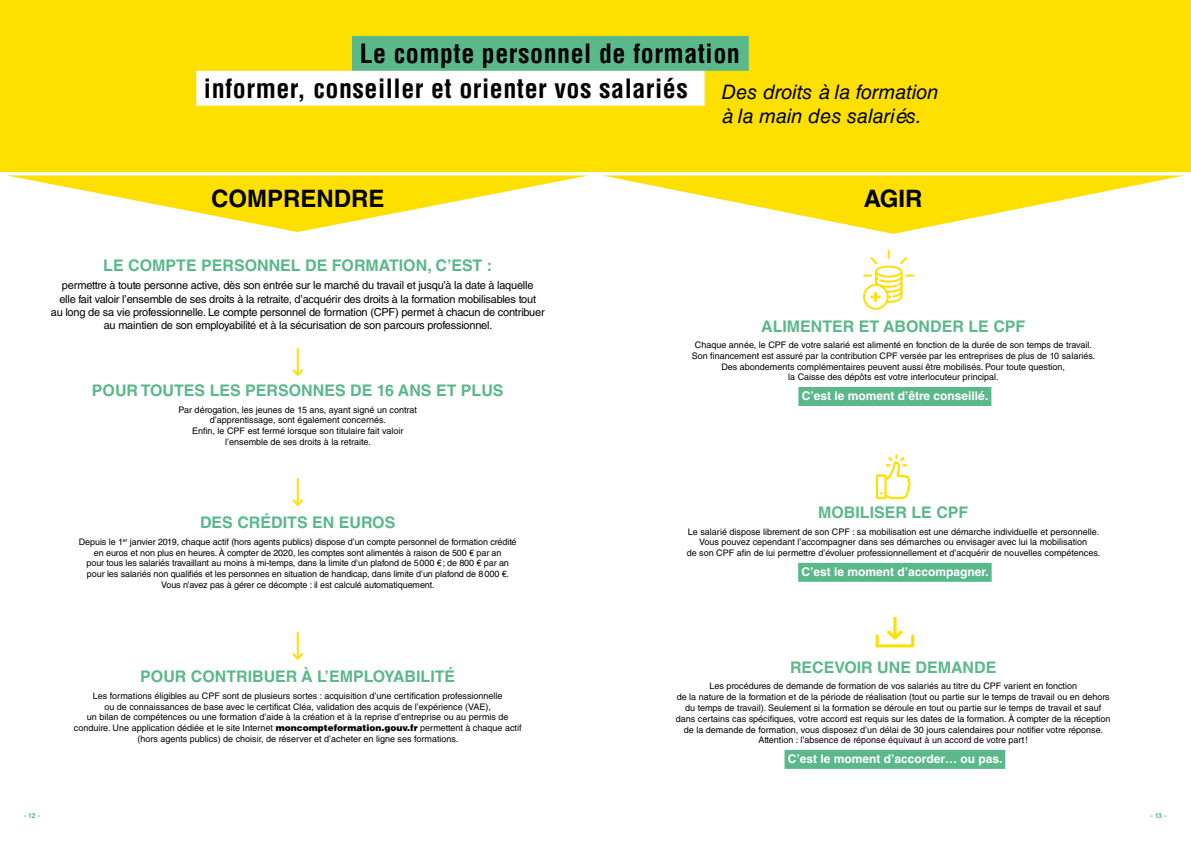
<style>
.page{position:relative;width:1191px;height:842px;background:#fff}
.page>*{position:absolute;margin:0;border:0;box-sizing:border-box;transform-origin:0 0}
.t1{font:700 condensed 26px/34.8px "Helvetica LT Std";letter-spacing:.02em;color:#000}
.t2{font:700 24px "Helvetica LT Std";color:#000}
.t3{font:italic 20px/24px "Helvetica LT Std";color:#000}
.t4{font:700 16px "Helvetica LT Std";color:#5bb88b}
.t5{font:700 12px "Helvetica LT Std";color:#fff}
.t6{font:11px/13.2px "Helvetica LT Std";letter-spacing:-.02em;color:#000;text-align:center}
.t7{font:9px/10.8px "Helvetica LT Std";color:#000;text-align:center}
.t8{font:700 7px "Helvetica LT Std";color:#5bb88b}
.s1{font-weight:900}
</style>
<div class="page">
<div style="left:0;top:0;width:1191px;height:171px;background:#fee000"></div>
<div style="left:353px;top:37px;width:394px;height:33px;background:#5bb88b"></div>
<div style="left:352px;top:36px;width:396px;height:35px;border:2px solid #5bb88b"></div>
<div style="left:197px;top:72px;width:506px;height:33px;background:#fff"></div>
<div style="left:196px;top:71px;width:508px;height:35px;border:2px solid #fff"></div>
<div style="left:798px;top:387px;width:193px;height:19px;background:#5bb88b"></div>
<div style="left:798px;top:563px;width:193px;height:19px;background:#5bb88b"></div>
<svg style="left:602px;top:175px;width:582px;height:59px"></svg>
<svg style="left:7px;top:175px;width:582px;height:57px"></svg>
<div style="left:784px;top:750px;width:221px;height:19px;background:#5bb88b"></div>
<hr style="left:297px;top:348px;width:2px;height:27px;background:#fee000">
<svg style="left:292px;top:367px;width:11px;height:10px"></svg>
<hr style="left:297px;top:478px;width:2px;height:27px;background:#fee000">
<svg style="left:292px;top:497px;width:11px;height:10px"></svg>
<hr style="left:297px;top:632px;width:2px;height:27px;background:#fee000">
<svg style="left:292px;top:651px;width:11px;height:9px"></svg>
<svg style="left:863px;top:250px;width:51px;height:60px"></svg>
<svg style="left:875px;top:617px;width:39px;height:30px"></svg>
<svg style="left:876px;top:454px;width:34px;height:45px"></svg>
<h1 class="t1" style="left:204px;top:36px;width:537px;text-indent:156px">Le compte personnel de formation informer, conseiller et orienter vos salariés</h1>
<h3 class="t3" style="left:721px;top:79px;width:219px">Des droits à la formation à la main des salariés.</h3>
<h2 class="t2" style="left:211px;top:184px;width:175px">COMPRENDRE</h2>
<h2 class="t2" style="left:864px;top:184px;width:60px">AGIR</h2>
<h3 class="t4" style="left:103px;top:255px;width:390px">LE COMPTE PERSONNEL DE FORMATION, C’EST :</h3>
<p class="t6" style="left:51px;top:279px;width:495px">permettre à toute personne active, dès son entrée sur le marché du travail et jusqu’à la date à laquelle<br>elle fait valoir l’ensemble de ses droits à la retraite, d’acquérir des droits à la formation mobilisables tout<br>au long de sa vie professionnelle. Le compte personnel de formation (CPF) permet à chacun de contribuer au maintien de son employabilité et à la sécurisation de son parcours professionnel.</p>
<h3 class="t4" style="left:761px;top:316px;width:266px">ALIMENTER ET ABONDER LE CPF</h3>
<p class="t7" style="left:691px;top:339px;width:405px">Chaque année, le CPF de votre salarié est alimenté en fonction de la durée de son temps de travail.<br>Son financement est assuré par la contribution CPF versée par les entreprises de plus de 10 salariés.<br>Des abondements complémentaires peuvent aussi être mobilisés. Pour toute question,<br>la Caisse des dépôts est votre interlocuteur principal.</p>
<h3 class="t4" style="left:92px;top:381px;width:413px">POUR TOUTES LES PERSONNES DE 16 ANS ET PLUS</h3>
<h3 class="t5" style="left:801px;top:389px;width:188px">C’est le moment d’être conseillé.</h3>
<p class="t7" style="left:178px;top:404px;width:240px">Par dérogation, les jeunes de 15 ans, ayant signé un contrat d’apprentissage, sont également concernés.<br>Enfin, le CPF est fermé lorsque son titulaire fait valoir l’ensemble de ses droits à la retraite.</p>
<h3 class="t4" style="left:200px;top:513px;width:197px">DES CRÉDITS EN EUROS</h3>
<p class="t7" style="left:79px;top:536px;width:439px">Depuis le 1<sup>er</sup> janvier 2019, chaque actif (hors agents publics) dispose d’un compte personnel de formation crédité en euros et non plus en heures. À compter de 2020, les comptes sont alimentés à raison de 500 € par an<br>pour tous les salariés travaillant au moins à mi-temps, dans la limite d’un plafond de 5000 €; de 800 € par an pour les salariés non qualifiés et les personnes en situation de handicap, dans limite d’un plafond de 8000 €.<br>Vous n’avez pas à gérer ce décompte : il est calculé automatiquement.</p>
<h3 class="t4" style="left:140px;top:667px;width:316px">POUR CONTRIBUER À L’EMPLOYABILITÉ</h3>
<p class="t7" style="left:74px;top:690px;width:449px">Les formations éligibles au CPF sont de plusieurs sortes : acquisition d’une certification professionnelle<br>ou de connaissances de base avec le certificat Cléa, validation des acquis de l’expérience (VAE),<br>un bilan de compétences ou une formation d’aide à la création et à la reprise d’entreprise ou au permis de conduire. Une application dédiée et le site Internet <span class="s1">moncompteformation.gouv.fr</span> permettent à chaque actif (hors agents publics) de choisir, de réserver et d’acheter en ligne ses formations.</p>
<h3 class="t4" style="left:818px;top:503px;width:152px">MOBILISER LE CPF</h3>
<p class="t7" style="left:686px;top:526px;width:415px">Le salarié dispose librement de son CPF : sa mobilisation est une démarche individuelle et personnelle.<br>Vous pouvez cependant l’accompagner dans ses démarches ou envisager avec lui la mobilisation<br>de son CPF afin de lui permettre d’évoluer professionnellement et d’acquérir de nouvelles compétences.</p>
<h3 class="t5" style="left:801px;top:565px;width:189px">C’est le moment d’accompagner.</h3>
<h3 class="t4" style="left:790px;top:657px;width:208px">RECEVOIR UNE DEMANDE</h3>
<p class="t7" style="left:676px;top:681px;width:436px">Les procédures de demande de formation de vos salariés au titre du CPF varient en fonction<br>de la nature de la formation et de la période de réalisation (tout ou partie sur le temps de travail ou en dehors du temps de travail). Seulement si la formation se déroule en tout ou partie sur le temps de travail et sauf dans certains cas spécifiques, votre accord est requis sur les dates de la formation. À compter de la réception de la demande de formation, vous disposez d’un délai de 30 jours calendaires pour notifier votre réponse.<br>Attention : l’absence de réponse équivaut à un accord de votre part!</p>
<h3 class="t5" style="left:788px;top:752px;width:216px">C’est le moment d’accorder… ou pas.</h3>
<p class="t8" style="left:24px;top:811px;width:18px">- 12 -</p>
<p class="t8" style="left:1150px;top:811px;width:18px">- 13 -</p>
</div>
